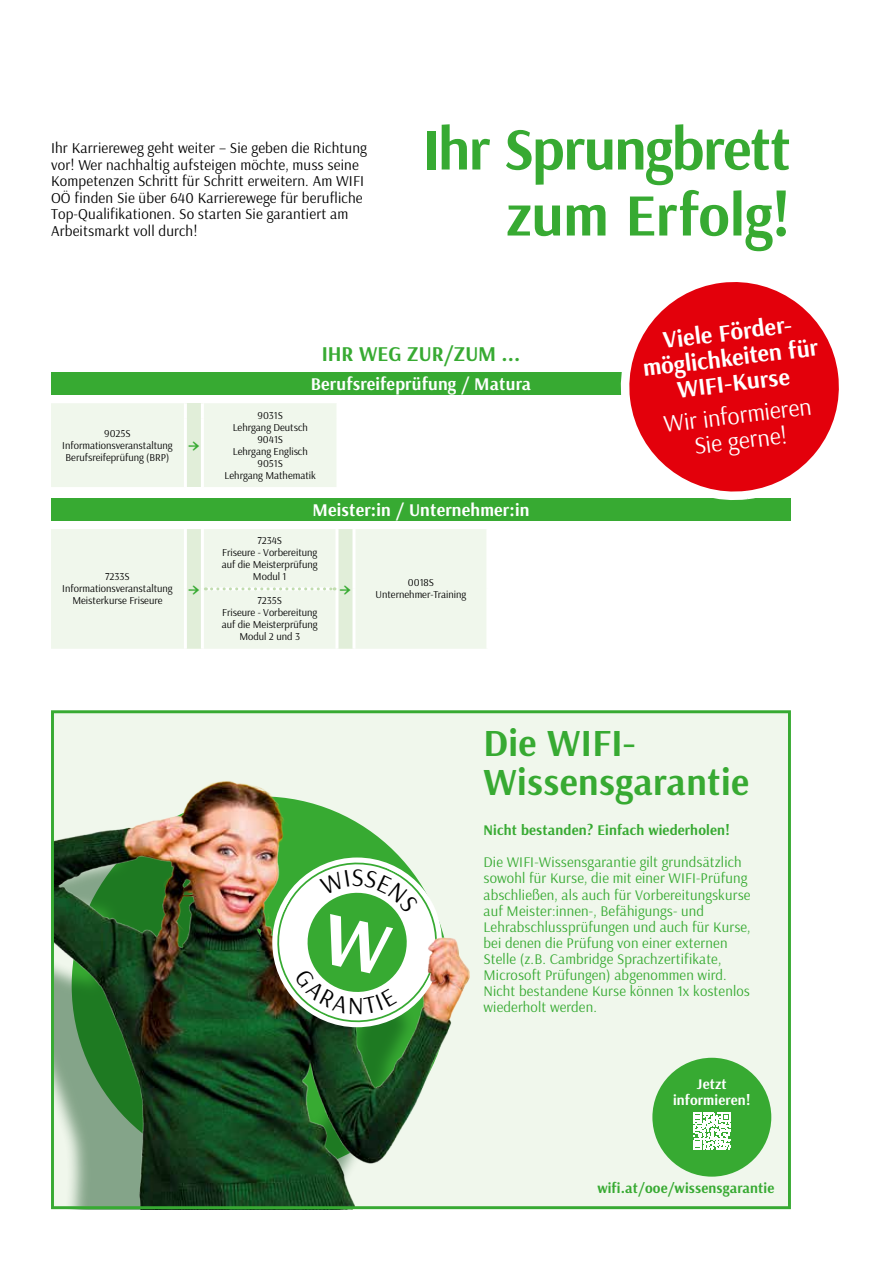
<style>
.page{position:relative;width:893px;height:1263px;background:#fff}
.page>*{position:absolute;margin:0;border:0;box-sizing:border-box;transform-origin:0 0}
.t1{font:700 60px/66px "Arsenal";letter-spacing:-.02em;color:#37aa32;text-align:right}
.t2{font:700 38.1px/39.6px "Arsenal";letter-spacing:.01em;color:#37aa32}
.t3{font:25.2px "Arsenal";color:#000}
.t4{font:700 24px/25.5px "Arsenal";color:#fff;text-align:center}
.t5{font:24px/25.5px "Arsenal";color:#fff;text-align:center}
.t6{font:700 21px "Arsenal";color:#37aa32}
.t7{font:700 18px "Arsenal Two";letter-spacing:.01em;color:#fff}
.t8{font:700 18px "Arsenal";color:#37aa32}
.t9{font:15px/16.5px "Arsenal";letter-spacing:.01em;color:#000}
.t10{font:14.7px/16.2px "Arsenal";letter-spacing:.01em;color:#37aa32}
.t11{font:700 14.7px "Arsenal";letter-spacing:.01em;color:#37aa32}
.t12{font:700 14.7px/16.2px "Arsenal";letter-spacing:.01em;color:#fff;text-align:center}
.t13{font:10.5px/12px "Arsenal";color:#000;text-align:center}
</style>
<div class="page">
<div style="left:51px;top:373px;width:740px;height:22px;background:#37aa32"></div>
<div style="left:51px;top:499px;width:740px;height:22px;background:#37aa32"></div>
<div style="left:51px;top:403px;width:286px;height:84px;background:#f0f7ec"></div>
<hr style="left:184px;top:403px;width:3px;height:15px;background:#fff">
<hr style="left:201px;top:403px;width:3px;height:15px;background:#fff">
<hr style="left:184px;top:418px;width:3px;height:69px;background:#fff">
<hr style="left:201px;top:418px;width:3px;height:69px;background:#fff">
<div style="left:51px;top:529px;width:435px;height:120px;background:#f0f7ec"></div>
<hr style="left:184px;top:529px;width:3px;height:60px;background:#fff">
<hr style="left:184px;top:589px;width:3px;height:60px;background:#fff">
<hr style="left:352px;top:529px;width:3px;height:60px;background:#fff">
<hr style="left:352px;top:589px;width:3px;height:60px;background:#fff">
<svg style="left:187px;top:529px;width:166px;height:120px;background:#edf5e9"></svg>
<div style="left:51px;top:710px;width:740px;height:499px;background:#f0f7ec"></div>
<div style="left:652px;top:1058px;width:119px;height:118px;background:#37aa32;border-radius:50%"></div>
<svg style="left:693px;top:1112px;width:38px;height:38px"></svg>
<img style="left:55px;top:781px;width:372px;height:424px">
<img style="left:427px;top:937px;width:253px;height:231px">
<div style="left:51px;top:710px;width:740px;height:499px;border:3px solid #37aa32"></div>
<svg style="left:619px;top:282px;width:220px;height:218px;fill:#e3000b"></svg>
<svg style="left:269px;top:855px;width:176px;height:175px;background:#aacda2"></svg>
<p class="t9" style="left:51px;top:139px;width:318px">Ihr Karriereweg geht weiter – Sie geben die Richtung vor! Wer nachhaltig aufsteigen möchte, muss seine Kompetenzen Schritt für Schritt erweitern. Am WIFI OÖ finden Sie über 640 Karrierewege für berufliche Top-Qualifikationen. So starten Sie garantiert am Arbeitsmarkt voll durch!</p>
<h1 class="t1" style="left:422px;top:115px;width:370px">Ihr Sprungbrett zum Erfolg!</h1>
<p class="t13" style="left:62px;top:427px;width:112px">9025S<br>Informationsveranstaltung<br>Berufsreifeprüfung (BRP)</p>
<p class="t8" style="left:188px;top:432px;width:14px">→</p>
<p class="t13" style="left:62px;top:570px;width:112px">7233S<br>Informationsveranstaltung<br>Meisterkurse Friseure</p>
<p class="t8" style="left:188px;top:576px;width:14px">→</p>
<h3 class="t6" style="left:322px;top:339px;width:200px">IHR WEG ZUR/ZUM ...</h3>
<p class="t7" style="left:311px;top:372px;width:222px">Berufsreifeprüfung / Matura</p>
<p class="t13" style="left:225px;top:409px;width:93px">9031S<br>Lehrgang Deutsch<br>9041S<br>Lehrgang Englisch<br>9051S<br>Lehrgang Mathematik</p>
<p class="t7" style="left:312px;top:498px;width:219px">Meister:in / Unternehmer:in</p>
<p class="t13" style="left:222px;top:535px;width:97px">7234S<br>Friseure - Vorbereitung auf die Meisterprüfung<br>Modul 1</p>
<p class="t13" style="left:222px;top:594px;width:97px">7235S<br>Friseure - Vorbereitung auf die Meisterprüfung<br>Modul 2 und 3</p>
<p class="t8" style="left:339px;top:576px;width:14px">→</p>
<p class="t13" style="left:376px;top:576px;width:92px">0018S<br>Unternehmer-Training</p>
<h3 class="t4" style="left:638px;top:330px;width:178px;rotate:-7deg">Viele Förder&shy;möglichkeiten für<br>WIFI-Kurse</h3>
<h3 class="t5" style="left:662px;top:411px;width:150px;rotate:-7deg">Wir informieren<br>Sie gerne!</h3>
<h3 class="t3" style="left:351px;top:861px;width:14px">S</h3>
<h2 class="t2" style="left:483px;top:723px;width:267px">Die WIFI-<br>Wissensgarantie</h2>
<p class="t11" style="left:483px;top:820px;width:248px">Nicht bestanden? Einfach wiederholen!</p>
<p class="t10" style="left:483px;top:854px;width:269px">Die WIFI-Wissensgarantie gilt grundsätzlich sowohl für Kurse, die mit einer WIFI-Prüfung abschließen, als auch für Vorbereitungskurse auf Meister:innen-, Befähigungs- und Lehrabschlussprüfungen und auch für Kurse, bei denen die Prüfung von einer externen Stelle (z.B. Cambridge Sprachzertifikate, Microsoft Prüfungen) abgenommen wird.<br>Nicht bestandene Kurse können 1x kostenlos wiederholt werden.</p>
<p class="t12" style="left:673px;top:1075px;width:79px">Jetzt informieren!</p>
<p class="t11" style="left:597px;top:1177px;width:178px">wifi.at/ooe/wissensgarantie</p>
</div>
